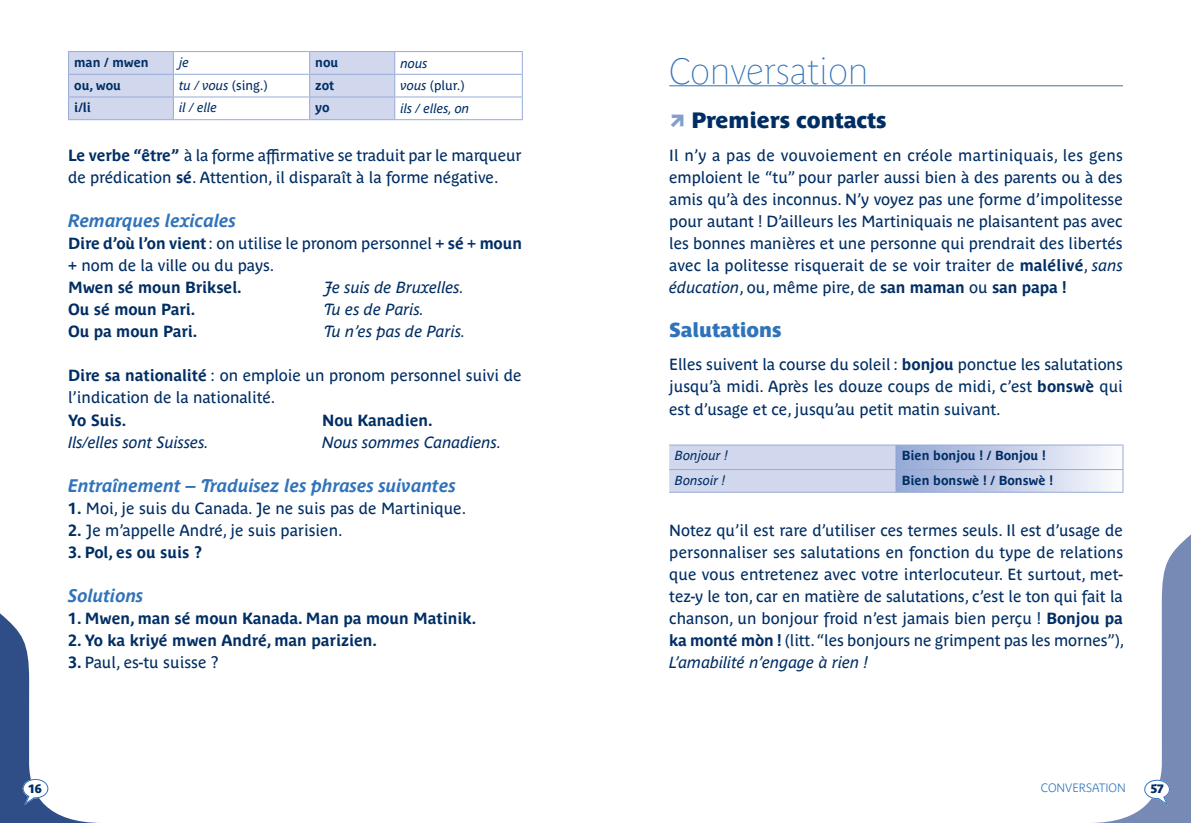
<style>
.page{position:relative;width:1191px;height:823px;background:#fff}
.page>*{position:absolute;margin:0;border:0;box-sizing:border-box;transform-origin:0 0}
.t1{font:36px "Parisine Plus Pro Clair";color:#3073ba}
.t2{font:22px "Parisine Plus Pro Sombre";letter-spacing:-.005em;color:#002e64}
.t3{font:20px "Parisine Plus Pro Sombre";letter-spacing:-.005em;color:#3073ba}
.t4{font:italic 700 18px "Parisine Plus Pro";color:#3073ba}
.t5{font:16px/22px "Parisine Plus Pro";letter-spacing:-.005em;color:#002e64}
.t6{font:700 16px "Parisine Plus Pro";color:#002e64}
.t7{font:italic 16px "Parisine Plus Pro";letter-spacing:-.005em;color:#002e64}
.t8{font:700 13px "Parisine Plus Pro";color:#002e64}
.t9{font:italic 13px "Parisine Plus Pro";color:#002e64}
.t10{font:13px "Parisine Plus Pro";color:#002e64}
.t11{font:700 12px "Parisine Plus Pro Clair";color:#3073ba}
.t12{font:12px "Parisine Plus Pro Sombre";color:#002e64}
.s1{font-style:normal}
.s2{font-style:italic}
.s3{font-weight:700}
.s4{color:#859dd0}
</style>
<div class="page">
<svg style="left:0;top:613px;width:85px;height:209px"></svg>
<svg style="left:23px;top:778px;width:25px;height:26px"></svg>
<hr style="left:395px;top:96px;width:128px;height:1px;background:#97aad7">
<hr style="left:173px;top:74px;width:137px;height:1px;background:#97aad7">
<hr style="left:173px;top:96px;width:137px;height:1px;background:#97aad7">
<hr style="left:395px;top:74px;width:128px;height:1px;background:#97aad7">
<hr style="left:395px;top:51px;width:128px;height:1px;background:#97aad7">
<svg style="left:522px;top:52px;width:1px;height:67px"></svg>
<hr style="left:395px;top:119px;width:128px;height:1px;background:#97aad7">
<hr style="left:68px;top:51px;width:105px;height:1px;background:#97aad7">
<hr style="left:173px;top:51px;width:137px;height:1px;background:#97aad7">
<hr style="left:173px;top:119px;width:137px;height:1px;background:#97aad7">
<svg style="left:68px;top:52px;width:106px;height:68px;background:#cdd5eb"></svg>
<hr style="left:310px;top:51px;width:85px;height:1px;background:#97aad7">
<svg style="left:309px;top:52px;width:86px;height:68px;background:#ced5eb"></svg>
<hr style="left:310px;top:119px;width:85px;height:1px;background:#97aad7">
<svg style="left:1020px;top:471px;width:171px;height:351px"></svg>
<svg style="left:1144px;top:779px;width:26px;height:26px"></svg>
<hr style="left:669px;top:85px;width:454px;height:1px;background:#3073ba">
<hr style="left:669px;top:444px;width:227px;height:1px;background:#97aad7">
<hr style="left:896px;top:444px;width:227px;height:1px;background:#97aad7">
<svg style="left:669px;top:445px;width:454px;height:47px;background:#c9d2ea"></svg>
<p class="t8" style="left:74px;top:52px;width:76px">man / mwen</p>
<p class="t9" style="left:179px;top:53px;width:12px">je</p>
<p class="t8" style="left:315px;top:52px;width:25px">nou</p>
<p class="t9" style="left:400px;top:54px;width:29px">nous</p>
<p class="t8" style="left:74px;top:75px;width:48px">ou, wou</p>
<p class="t9" style="left:179px;top:75px;width:90px">tu / vous <span class="s1">(sing.)</span></p>
<p class="t8" style="left:315px;top:75px;width:21px">zot</p>
<p class="t10" style="left:400px;top:76px;width:65px"><span class="s2">vous</span> (plur.)</p>
<p class="t8" style="left:74px;top:98px;width:18px">i/li</p>
<p class="t9" style="left:179px;top:98px;width:39px">il / elle</p>
<p class="t8" style="left:315px;top:98px;width:16px">yo</p>
<p class="t9" style="left:400px;top:99px;width:70px">ils / elles, on</p>
<p class="t5" style="left:68px;top:143px;width:455px"><span class="s3">Le verbe “être”</span> à la forme affirmative se traduit par le marqueur de prédication <span class="s3">sé</span>. Attention, il disparaît à la forme négative.</p>
<p class="t4" style="left:68px;top:208px;width:169px">Remarques lexicales</p>
<p class="t5" style="left:68px;top:231px;width:455px"><span class="s3">Dire d’où l’on vient</span>: on utilise le pronom personnel + <span class="s3">sé</span> + <span class="s3">moun </span>+ nom de la ville ou du pays.<br><span class="s3">Mwen sé moun Briksel.</span></p>
<p class="t7" style="left:324px;top:276px;width:142px">Je suis de Bruxelles.</p>
<p class="t6" style="left:68px;top:297px;width:129px">Ou sé moun Pari.</p>
<p class="t7" style="left:324px;top:298px;width:102px">Tu es de Paris.</p>
<p class="t6" style="left:68px;top:319px;width:131px">Ou pa moun Pari.</p>
<p class="t7" style="left:324px;top:320px;width:143px">Tu n’es pas de Paris.</p>
<p class="t5" style="left:68px;top:363px;width:455px"><span class="s3">Dire sa nationalité</span> : on emploie un pronom personnel suivi de l’indication de la nationalité.<br><span class="s3">Yo Suis.</span></p>
<p class="t6" style="left:322px;top:407px;width:112px">Nou Kanadien.</p>
<p class="t7" style="left:68px;top:430px;width:142px">Ils/elles sont Suisses.</p>
<p class="t7" style="left:322px;top:430px;width:181px">Nous sommes Canadiens.</p>
<p class="t4" style="left:68px;top:472px;width:389px">Entraînement – Traduisez les phrases suivantes</p>
<p class="t5" style="left:68px;top:495px;width:399px"><span class="s3">1.</span> Moi, je suis du Canada. Je ne suis pas de Martinique.</p>
<p class="t5" style="left:68px;top:517px;width:276px"><span class="s3">2.</span> Je m’appelle André, je suis parisien.</p>
<p class="t6" style="left:68px;top:539px;width:135px">3. Pol, es ou suis ?</p>
<p class="t4" style="left:68px;top:582px;width:77px">Solutions</p>
<p class="t6" style="left:68px;top:605px;width:410px">1. Mwen, man sé moun Kanada. Man pa moun Matinik.</p>
<p class="t6" style="left:68px;top:627px;width:310px">2. Yo ka kriyé mwen André, man parizien.</p>
<p class="t5" style="left:68px;top:649px;width:152px"><span class="s3">3.</span> Paul, es-tu suisse ?</p>
<p class="t12" style="left:28px;top:779px;width:15px">16</p>
<p class="t1" style="left:669px;top:44px;width:201px">Conversation</p>
<p class="t2" style="left:669px;top:104px;width:219px"><span class="s4">˄</span> Premiers contacts</p>
<p class="t5" style="left:669px;top:143px;width:455px;text-align:justify">Il n’y a pas de vouvoiement en créole martiniquais, les gens emploient le “tu” pour parler aussi bien à des parents ou à des amis qu’à des inconnus. N’y voyez pas une forme d’impolitesse pour autant ! D’ailleurs les Martiniquais ne plaisantent pas avec les bonnes manières et une personne qui prendrait des libertés avec la politesse risquerait de se voir traiter de <span class="s3">malélivé</span>, <span class="s2">sans éducation</span>, ou, même pire, de <span class="s3">san maman</span> ou <span class="s3">san papa !</span></p>
<p class="t3" style="left:669px;top:315px;width:114px">Salutations</p>
<p class="t5" style="left:669px;top:352px;width:455px;text-align:justify">Elles suivent la course du soleil : <span class="s3">bonjou</span> ponctue les salutations jusqu’à midi. Après les douze coups de midi, c’est <span class="s3">bonswè</span> qui est d’usage et ce, jusqu’au petit matin suivant.</p>
<p class="t9" style="left:675px;top:446px;width:55px">Bonjour !</p>
<p class="t8" style="left:901px;top:445px;width:145px">Bien bonjou ! / Bonjou !</p>
<p class="t9" style="left:675px;top:470px;width:52px">Bonsoir !</p>
<p class="t8" style="left:901px;top:470px;width:153px">Bien bonswè ! / Bonswè !</p>
<p class="t5" style="left:669px;top:517px;width:456px;text-align:justify">Notez qu’il est rare d’utiliser ces termes seuls. Il est d’usage de personnaliser ses salutations en fonction du type de relations que vous entretenez avec votre interlocuteur. Et surtout, met&shy;tez-y le ton, car en matière de salutations, c’est le ton qui fait la chanson, un bonjour froid n’est jamais bien perçu ! <span class="s3">Bonjou pa ka monté mòn !</span> (litt. “les bonjours ne grimpent pas les mornes”), <span class="s2">L’amabilité n’engage à rien !</span></p>
<p class="t11" style="left:1040px;top:778px;width:87px">CONVERSATION</p>
<p class="t12" style="left:1150px;top:779px;width:15px">57</p>
</div>
